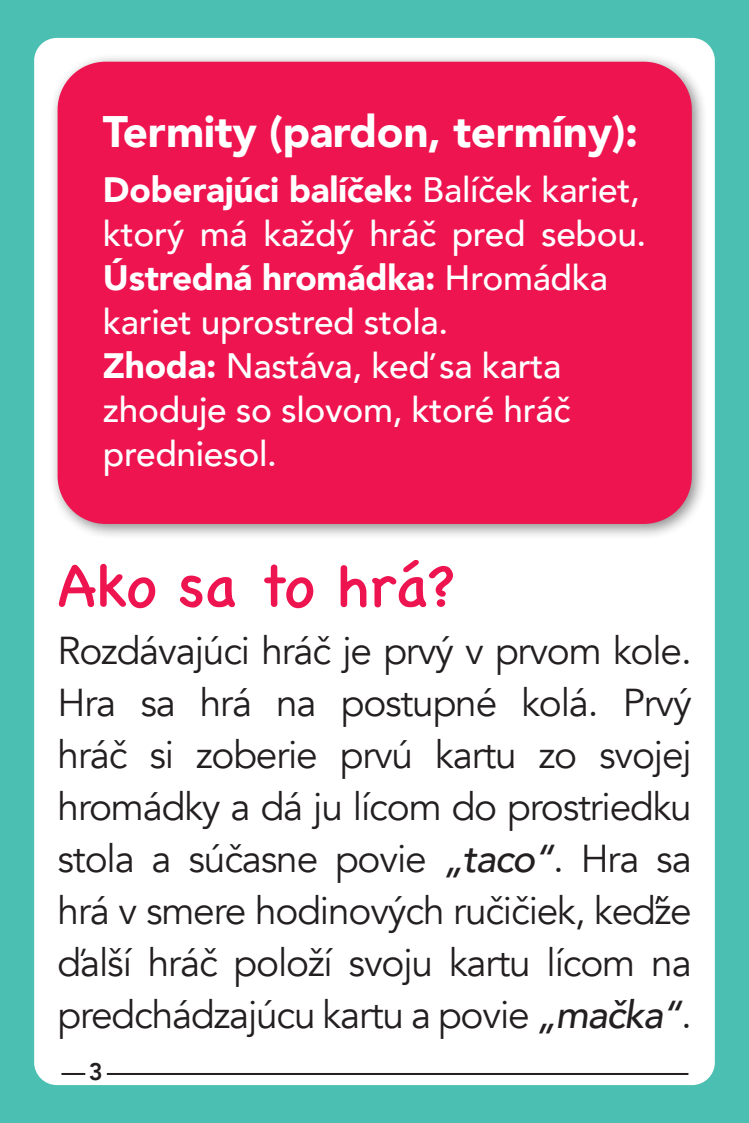
<style>
.page{position:relative;width:749px;height:1123px;background:#fff}
.page>*{position:absolute;margin:0;border:0;box-sizing:border-box;transform-origin:0 0}
.titres{font:60px "Chalkboard SE";color:#ed144f}
.sous_titres{font:900 44px "Avenir";letter-spacing:-.01em;color:#fff}
.paragraphe{font:38.8px/52px "Avenir";letter-spacing:-.03em;color:#231f20;text-align:justify}
.paragraphe-2{font:500 35.2px "Avenir";letter-spacing:-.01em;color:#fff}
.paragraphe-3{font:900 35.2px "Avenir";letter-spacing:-.01em;color:#fff}
.t1{font:800 24px "Avenir";color:#231f20}
.s1{font-weight:500}
.s2{font-weight:900}
.s3{font-weight:500;font-style:italic}
</style>
<div class="page">
<div style="left:0;top:0;width:748px;height:1123px;background:#4bc0b2"></div>
<div style="left:34px;top:38px;width:680px;height:1047px;background:#fff;border-radius:23px"></div>
<hr style="left:61px;top:1073px;width:24px;height:2px;background:#231f20">
<hr style="left:107px;top:1073px;width:581px;height:2px;background:#231f20">
<div style="left:49px;top:53px;width:658px;height:487px;background:#231f20;opacity:.5"></div>
<div style="left:58px;top:62px;width:633px;height:462px;background:#ed144f;border-radius:48px"></div>
<p class="sous_titres" style="left:103px;top:94px;width:536px">Termity (pardon, termíny):</p>
<p class="paragraphe-3" style="left:103px;top:159px;width:538px">Doberajúci balíček: <span class="s1">Balíček kariet,</span></p>
<p class="paragraphe-2" style="left:103px;top:203px;width:544px">ktorý má každý hráč pred sebou.</p>
<p class="paragraphe-3" style="left:103px;top:247px;width:506px">Ústredná hromádka: <span class="s1">Hromádka</span></p>
<p class="paragraphe-2" style="left:103px;top:291px;width:346px">kariet uprostred stola.</p>
<p class="paragraphe-2" style="left:103px;top:335px;width:459px"><span class="s2">Zhoda:</span> Nastáva, keď sa karta</p>
<p class="paragraphe-2" style="left:103px;top:379px;width:468px">zhoduje so slovom, ktoré hráč</p>
<p class="paragraphe-2" style="left:103px;top:423px;width:175px">predniesol.</p>
<p class="titres" style="left:58px;top:533px;width:399px">Ako sa to hrá?</p>
<p class="paragraphe" style="left:58px;top:625px;width:635px">Rozdávajúci hráč je prvý v prvom kole.<br>Hra sa hrá na postupné kolá. Prvý hráč si zoberie prvú kartu zo svojej hromádky a dá ju lícom do prostriedku stola a súčasne povie <span class="s3">„taco“</span>. Hra sa hrá v smere hodinových ručičiek, keďže ďalší hráč položí svoju kartu lícom na predchádzajúcu kartu a povie <span class="s3">„mačka“</span>.</p>
<p class="t1" style="left:89px;top:1052px;width:15px">3</p>
</div>
